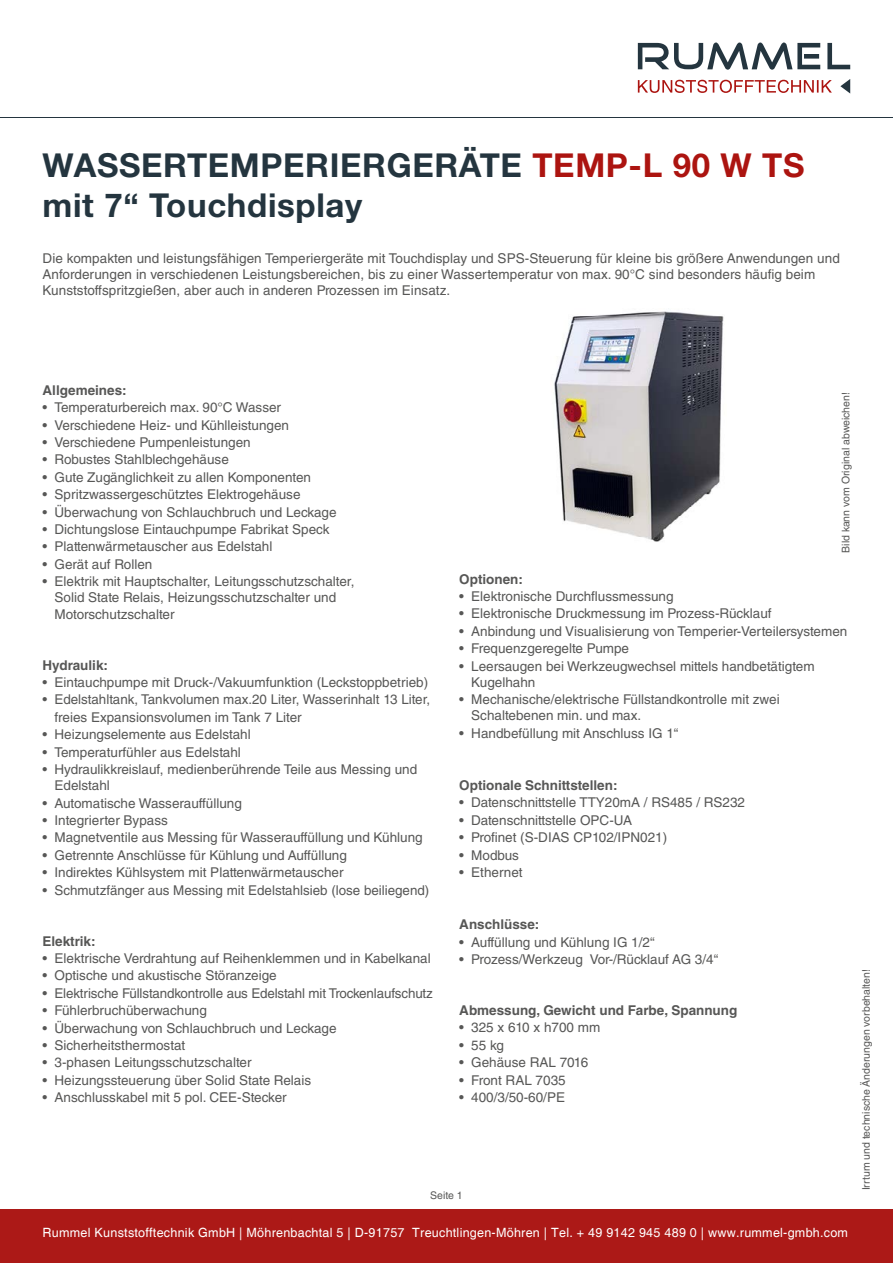
<style>
.page{position:relative;width:893px;height:1263px;background:#fff}
.page>*{position:absolute;margin:0;border:0;box-sizing:border-box;transform-origin:0 0}
.t1{font:700 33px/39.6px "Helvetica Neue LT Std";letter-spacing:.02em;color:#24353f}
.t2{font:13.5px/16.2px "Helvetica LT Std";color:#575756}
.t3{font:700 13.5px "Helvetica LT Std";color:#575756}
.t4{font:12.75px "Helvetica";letter-spacing:.02em;color:#fff}
.t5{font:10.5px "Helvetica LT Std";color:#575756}
.s1{color:#ac1410}
</style>
<div class="page">
<div style="left:0;top:1209px;width:893px;height:54px;background:#ac1917"></div>
<svg style="left:638px;top:42px;width:212px;height:28px"></svg>
<svg style="left:638px;top:80px;width:194px;height:13px"></svg>
<svg style="left:840px;top:79px;width:10px;height:15px"></svg>
<hr style="left:0;top:117px;width:893px;height:1px;background:#24353f">
<img style="left:554px;top:311px;width:170px;height:231px">
<h1 class="t1" style="left:43px;top:145px;width:763px">WASSERTEMPERIERGERÄTE <span class="s1">TEMP-L 90 W TS </span>mit 7“ Touchdisplay</h1>
<p class="t2" style="left:43px;top:250px;width:799px">Die kompakten und leistungsfähigen Temperiergeräte mit Touchdisplay und SPS-Steuerung für kleine bis größere Anwendungen und<br>Anforderungen in verschiedenen Leistungsbereichen, bis zu einer Wassertemperatur von max. 90°C sind besonders häufig beim<br>Kunststoffspritzgießen, aber auch in anderen Prozessen im Einsatz.</p>
<p class="t3" style="left:43px;top:382px;width:86px">Allgemeines:</p>
<p class="t2" style="left:43px;top:399px;width:240px">• Temperaturbereich max. 90°C Wasser</p>
<p class="t2" style="left:43px;top:417px;width:248px">• Verschiedene Heiz- und Kühlleistungen</p>
<p class="t2" style="left:43px;top:434px;width:210px">• Verschiedene Pumpenleistungen</p>
<p class="t2" style="left:43px;top:451px;width:188px">• Robustes Stahlblechgehäuse</p>
<p class="t2" style="left:43px;top:469px;width:270px">• Gute Zugänglichkeit zu allen Komponenten</p>
<p class="t2" style="left:43px;top:486px;width:260px">• Spritzwassergeschütztes Elektrogehäuse</p>
<p class="t2" style="left:43px;top:504px;width:296px">• Überwachung von Schlauchbruch und Leckage</p>
<p class="t2" style="left:43px;top:521px;width:288px">• Dichtungslose Eintauchpumpe Fabrikat Speck</p>
<p class="t2" style="left:43px;top:538px;width:231px">• Plattenwärmetauscher aus Edelstahl</p>
<p class="t2" style="left:43px;top:556px;width:111px">• Gerät auf Rollen</p>
<p class="t2" style="left:55px;top:573px;width:301px;text-indent:-12px">• Elektrik mit Hauptschalter, Leitungsschutzschalter,<br>Solid State Relais, Heizungsschutzschalter und<br>Motorschutzschalter</p>
<p class="t3" style="left:43px;top:657px;width:67px">Hydraulik:</p>
<p class="t2" style="left:43px;top:674px;width:387px">• Eintauchpumpe mit Druck-/Vakuumfunktion (Leckstoppbetrieb)</p>
<p class="t2" style="left:55px;top:691px;width:377px;line-height:17.4px;text-indent:-12px">• Edelstahltank, Tankvolumen max.20 Liter, Wasserinhalt 13 Liter, freies Expansionsvolumen im Tank 7 Liter</p>
<p class="t2" style="left:43px;top:726px;width:210px">• Heizungselemente aus Edelstahl</p>
<p class="t2" style="left:43px;top:744px;width:200px">• Temperaturfühler aus Edelstahl</p>
<p class="t2" style="left:55px;top:761px;width:364px;text-indent:-12px">• Hydraulikkreislauf, medienberührende Teile aus Messing und<br>Edelstahl</p>
<p class="t2" style="left:43px;top:795px;width:201px">• Automatische Wasserauffüllung</p>
<p class="t2" style="left:43px;top:812px;width:127px">• Integrierter Bypass</p>
<p class="t2" style="left:43px;top:829px;width:382px">• Magnetventile aus Messing für Wasserauffüllung und Kühlung</p>
<p class="t2" style="left:43px;top:847px;width:306px">• Getrennte Anschlüsse für Kühlung und Auffüllung</p>
<p class="t2" style="left:43px;top:864px;width:303px">• Indirektes Kühlsystem mit Plattenwärmetauscher</p>
<p class="t2" style="left:43px;top:882px;width:388px">• Schmutzfänger aus Messing mit Edelstahlsieb (lose beiliegend)</p>
<p class="t3" style="left:43px;top:933px;width:55px">Elektrik:</p>
<p class="t2" style="left:43px;top:950px;width:390px">• Elektrische Verdrahtung auf Reihenklemmen und in Kabelkanal</p>
<p class="t2" style="left:43px;top:967px;width:236px">• Optische und akustische Störanzeige</p>
<p class="t2" style="left:43px;top:985px;width:392px">• Elektrische Füllstandkontrolle aus Edelstahl mit Trockenlaufschutz</p>
<p class="t2" style="left:43px;top:1002px;width:166px">• Fühlerbruchüberwachung</p>
<p class="t2" style="left:43px;top:1020px;width:296px">• Überwachung von Schlauchbruch und Leckage</p>
<p class="t2" style="left:43px;top:1037px;width:144px">• Sicherheitsthermostat</p>
<p class="t2" style="left:43px;top:1054px;width:211px">• 3-phasen Leitungsschutzschalter</p>
<p class="t2" style="left:43px;top:1072px;width:270px">• Heizungssteuerung über Solid State Relais</p>
<p class="t2" style="left:43px;top:1089px;width:246px">• Anschlusskabel mit 5 pol. CEE-Stecker</p>
<p class="t5" style="left:840px;top:553px;width:162px;rotate:-90deg">Bild kann vom Original abweichen!</p>
<p class="t3" style="left:459px;top:570px;width:65px">Optionen:</p>
<p class="t2" style="left:459px;top:588px;width:216px">• Elektronische Durchflussmessung</p>
<p class="t2" style="left:459px;top:605px;width:314px">• Elektronische Druckmessung im Prozess-Rücklauf</p>
<p class="t2" style="left:459px;top:623px;width:390px">• Anbindung und Visualisierung von Temperier-Verteilersystemen</p>
<p class="t2" style="left:459px;top:640px;width:171px">• Frequenzgeregelte Pumpe</p>
<p class="t2" style="left:471px;top:658px;width:345px;text-indent:-12px">• Leersaugen bei Werkzeugwechsel mittels handbetätigtem<br>Kugelhahn</p>
<p class="t2" style="left:471px;top:691px;width:310px;text-indent:-12px">• Mechanische/elektrische Füllstandkontrolle mit zwei<br>Schaltebenen min. und max.</p>
<p class="t2" style="left:459px;top:725px;width:221px">• Handbefüllung mit Anschluss IG 1“</p>
<p class="t3" style="left:459px;top:777px;width:160px">Optionale Schnittstellen:</p>
<p class="t2" style="left:459px;top:794px;width:287px">• Datenschnittstelle TTY20mA / RS485 / RS232</p>
<p class="t2" style="left:459px;top:812px;width:174px">• Datenschnittstelle OPC-UA</p>
<p class="t2" style="left:459px;top:829px;width:209px">• Profinet (S-DIAS CP102/IPN021)</p>
<p class="t2" style="left:459px;top:847px;width:61px">• Modbus</p>
<p class="t2" style="left:459px;top:864px;width:65px">• Ethernet</p>
<p class="t3" style="left:459px;top:916px;width:82px">Anschlüsse:</p>
<p class="t2" style="left:459px;top:934px;width:197px">• Auffüllung und Kühlung IG 1/2“</p>
<p class="t2" style="left:459px;top:951px;width:260px">• Prozess/Werkzeug Vor-/Rücklauf AG 3/4“</p>
<p class="t3" style="left:459px;top:1002px;width:280px">Abmessung, Gewicht und Farbe, Spannung</p>
<p class="t2" style="left:459px;top:1019px;width:143px">• 325 x 610 x h700 mm</p>
<p class="t2" style="left:459px;top:1037px;width:46px">• 55 kg</p>
<p class="t2" style="left:459px;top:1054px;width:131px">• Gehäuse RAL 7016</p>
<p class="t2" style="left:459px;top:1072px;width:108px">• Front RAL 7035</p>
<p class="t2" style="left:459px;top:1089px;width:107px">• 400/3/50-60/PE</p>
<p class="t5" style="left:430px;top:1189px;width:34px">Seite 1</p>
<p class="t5" style="left:860px;top:1190px;width:223px;rotate:-90deg">Irrtum und technische Änderungen vorbehalten!</p>
<p class="t4" style="left:43px;top:1225px;width:807px">Rummel Kunststofftechnik GmbH | Möhrenbachtal 5 | D-91757 Treuchtlingen-Möhren | Tel. + 49 9142 945 489 0 | www.rummel-gmbh.com</p>
</div>
